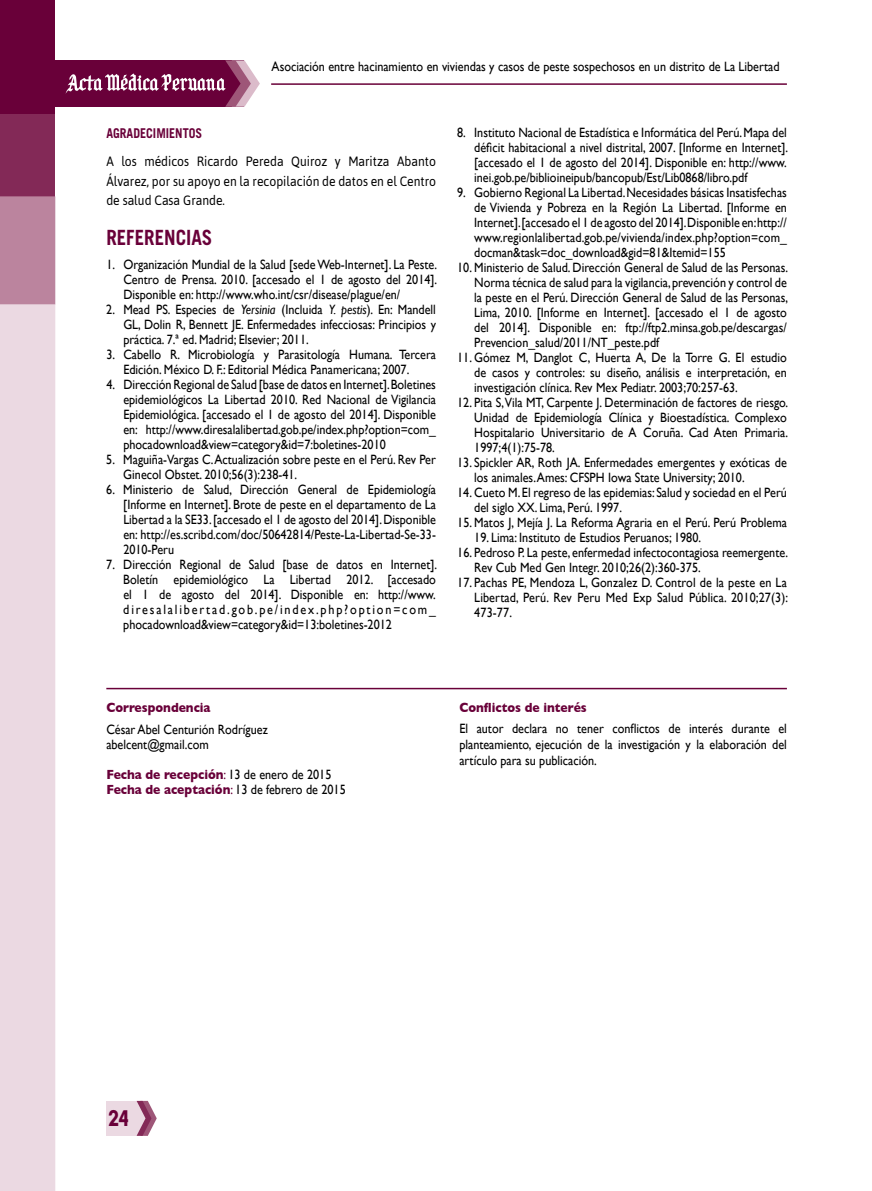
<style>
.page{position:relative;width:872px;height:1191px;background:#fff}
.page>*{position:absolute;margin:0;border:0;box-sizing:border-box;transform-origin:0 0}
.t1{font:22.5px "Milocha";color:#690039;scale:.87 1}
.t2{font:700 21px "Trade Gothic";color:#690039;scale:.9 1}
.t3{font:13.5px/15px "Gill Sans";color:#000;text-align:justify;scale:.9 1}
.t4{font:13.5px/19.5px "Asap";color:#000;text-align:justify;scale:.9 1}
.t5{font:700 13.5px/15px "Gill Sans";color:#690039;scale:.9 1}
.t6{font:700 13.5px "Trade Gothic";color:#690039;scale:.9 1}
.s1{font-style:italic}
.s2{font-weight:400}
.s3{font-weight:400;color:#000}
</style>
<div class="page">
<div style="left:106px;top:1100px;width:42px;height:35px;background:#ebd9e2"></div>
<svg style="left:137px;top:1100px;width:20px;height:35px"></svg>
<div style="left:0;top:0;width:55px;height:114px;background:#690039"></div>
<div style="left:0;top:114px;width:55px;height:82px;background:#832957"></div>
<div style="left:0;top:196px;width:55px;height:109px;background:#bb849e"></div>
<div style="left:0;top:305px;width:55px;height:886px;background:#ebd9e2"></div>
<div style="left:55px;top:60px;width:189px;height:47px;background:#690039"></div>
<hr style="left:271px;top:83px;width:516px;height:2px;background:#690039">
<svg style="left:65px;top:60px;width:195px;height:47px"></svg>
<hr style="left:871px;top:0;width:1px;height:1191px;background:#ebd9e2">
<hr style="left:106px;top:688px;width:681px;height:1px;background:#690039">
<p class="t3" style="left:271px;top:59px;width:566px">Asociación entre hacinamiento en viviendas y casos de peste sospechosos en un distrito de La Libertad</p>
<p class="t6" style="left:106px;top:125px;width:108px">AGRADECIMIENTOS</p>
<p class="t4" style="left:106px;top:151px;width:368px">A los médicos Ricardo Pereda Quiroz y Maritza Abanto Álvarez, por su apoyo en la recopilación de datos en el Centro de salud Casa Grande.</p>
<h2 class="t2" style="left:106px;top:225px;width:119px">REFERENCIAS</h2>
<p class="t3" style="left:123px;top:256px;width:350px;text-indent:-17px">1. Organización Mundial de la Salud [sedeWeb-Internet]. La Peste.<br>Centro de Prensa. 2010. [accesado el 1 de agosto del 2014].<br>Disponible en: http://www.who.int/csr/disease/plague/en/</p>
<p class="t3" style="left:123px;top:301px;width:349px;text-indent:-17px">2. Mead PS. Especies de <span class="s1">Yersinia</span> (Incluida <span class="s1">Y. pestis</span>). En: Mandell GL, Dolin R, Bennett JE. Enfermedades infecciosas: Principios y práctica. 7.ª ed. Madrid; Elsevier; 2011.</p>
<p class="t3" style="left:123px;top:346px;width:349px;text-indent:-17px">3. Cabello R. Microbiología y Parasitología Humana. Tercera<br>Edición. México D. F.: Editorial Médica Panamericana; 2007.</p>
<p class="t3" style="left:123px;top:376px;width:349px;text-indent:-17px">4. Dirección Regional de Salud [base de datos en Internet].Boletines epidemiológicos La Libertad 2010. Red Nacional de Vigilancia Epidemiológica. [accesado el 1 de agosto del 2014]. Disponible en: http://www.diresalalibertad.gob.pe/index.php?option=com_ phocadownload&amp;view=category&amp;id=7:boletines-2010</p>
<p class="t3" style="left:123px;top:451px;width:349px;text-indent:-17px">5. Maguiña-Vargas C.Actualización sobre peste en el Perú. Rev Per<br>Ginecol Obstet. 2010;56(3):238-41.</p>
<p class="t3" style="left:123px;top:481px;width:349px;text-indent:-17px">6. Ministerio de Salud, Dirección General de Epidemiología [Informe en Internet]. Brote de peste en el departamento de La Libertad a la SE33.[accesado el 1 de agosto del 2014].Disponible en: http://es.scribd.com/doc/50642814/Peste-La-Libertad-Se-33- 2010-Peru</p>
<p class="t3" style="left:123px;top:556px;width:350px;text-indent:-17px">7. Dirección Regional de Salud [base de datos en Internet].<br>Boletín epidemiológico La Libertad 2012. [accesado el 1 de agosto del 2014]. Disponible en: http://www. diresalalibertad.gob.pe/index.php?option=com_ phocadownload&amp;view=category&amp;id=13:boletines-2012</p>
<p class="t3" style="left:474px;top:125px;width:350px;text-indent:-17px">8. Instituto Nacional de Estadística e Informática del Perú.Mapa del déficit habitacional a nivel distrital, 2007. [Informe en Internet]. [accesado el 1 de agosto del 2014]. Disponible en: http://www. inei.gob.pe/biblioineipub/bancopub/Est/Lib0868/libro.pdf</p>
<p class="t3" style="left:474px;top:185px;width:349px;text-indent:-17px">9. Gobierno Regional La Libertad.Necesidades básicas Insatisfechas de Vivienda y Pobreza en la Región La Libertad. [Informe en Internet].[accesado el 1 de agosto del 2014].Disponible en:http:// www.regionlalibertad.gob.pe/vivienda/index.php?option=com_ docman&amp;task=doc_download&amp;gid=81&amp;Itemid=155</p>
<p class="t3" style="left:474px;top:260px;width:350px;text-indent:-17px">10. Ministerio de Salud. Dirección General de Salud de las Personas.<br>Norma técnica de salud para la vigilancia,prevención y control de la peste en el Perú. Dirección General de Salud de las Personas, Lima, 2010. [Informe en Internet]. [accesado el 1 de agosto del 2014]. Disponible en: ftp://ftp2.minsa.gob.pe/descargas/ Prevencion_salud/2011/NT_peste.pdf</p>
<p class="t3" style="left:474px;top:350px;width:349px;text-indent:-17px">11. Gómez M, Danglot C, Huerta A, De la Torre G. El estudio de casos y controles: su diseño, análisis e interpretación, en investigación clínica. Rev Mex Pediatr. 2003;70:257-63.</p>
<p class="t3" style="left:474px;top:395px;width:350px;text-indent:-17px">12. Pita S,Vila MT, Carpente J. Determinación de factores de riesgo.<br>Unidad de Epidemiología Clínica y Bioestadística. Complexo Hospitalario Universitario de A Coruña. Cad Aten Primaria.<br>1997;4(1):75-78.</p>
<p class="t3" style="left:474px;top:455px;width:349px;text-indent:-17px">13. Spickler AR, Roth JA. Enfermedades emergentes y exóticas de los animales.Ames: CFSPH Iowa State University; 2010.</p>
<p class="t3" style="left:474px;top:485px;width:349px;text-indent:-17px">14. Cueto M. El regreso de las epidemias: Salud y sociedad en el Perú del siglo XX. Lima, Perú. 1997.</p>
<p class="t3" style="left:457px;top:515px;width:368px">15. Matos J, Mejía J. La Reforma Agraria en el Perú. Perú Problema</p>
<p class="t3" style="left:474px;top:530px;width:253px">19. Lima: Instituto de Estudios Peruanos; 1980.</p>
<p class="t3" style="left:474px;top:545px;width:350px;text-indent:-17px">16. Pedroso P. La peste, enfermedad infectocontagiosa reemergente.<br>Rev Cub Med Gen Integr. 2010;26(2):360-375.</p>
<p class="t3" style="left:474px;top:575px;width:350px;text-indent:-17px">17. Pachas PE, Mendoza L, Gonzalez D. Control de la peste en La Libertad, Perú. Rev Peru Med Exp Salud Pública. 2010;27(3):<br>473-77.</p>
<p class="t5" style="left:106px;top:700px;width:117px">Correspondencia</p>
<p class="t3" style="left:106px;top:722px;width:181px">César Abel Centurión Rodríguez abelcent@gmail.com</p>
<p class="t5" style="left:106px;top:767px;width:267px">Fecha de recepción<span class="s2">:</span> <span class="s3">13 de enero de 2015<br></span>Fecha de aceptación<span class="s2">:</span> <span class="s3">13 de febrero de 2015</span></p>
<p class="t5" style="left:459px;top:700px;width:143px">Conflictos de interés</p>
<p class="t3" style="left:459px;top:720px;width:365px;line-height:16.2px">El autor declara no tener conflictos de interés durante el planteamiento, ejecución de la investigación y la elaboración del artículo para su publicación.</p>
<h1 class="t1" style="left:108px;top:1105px;width:25px">24</h1>
</div>
